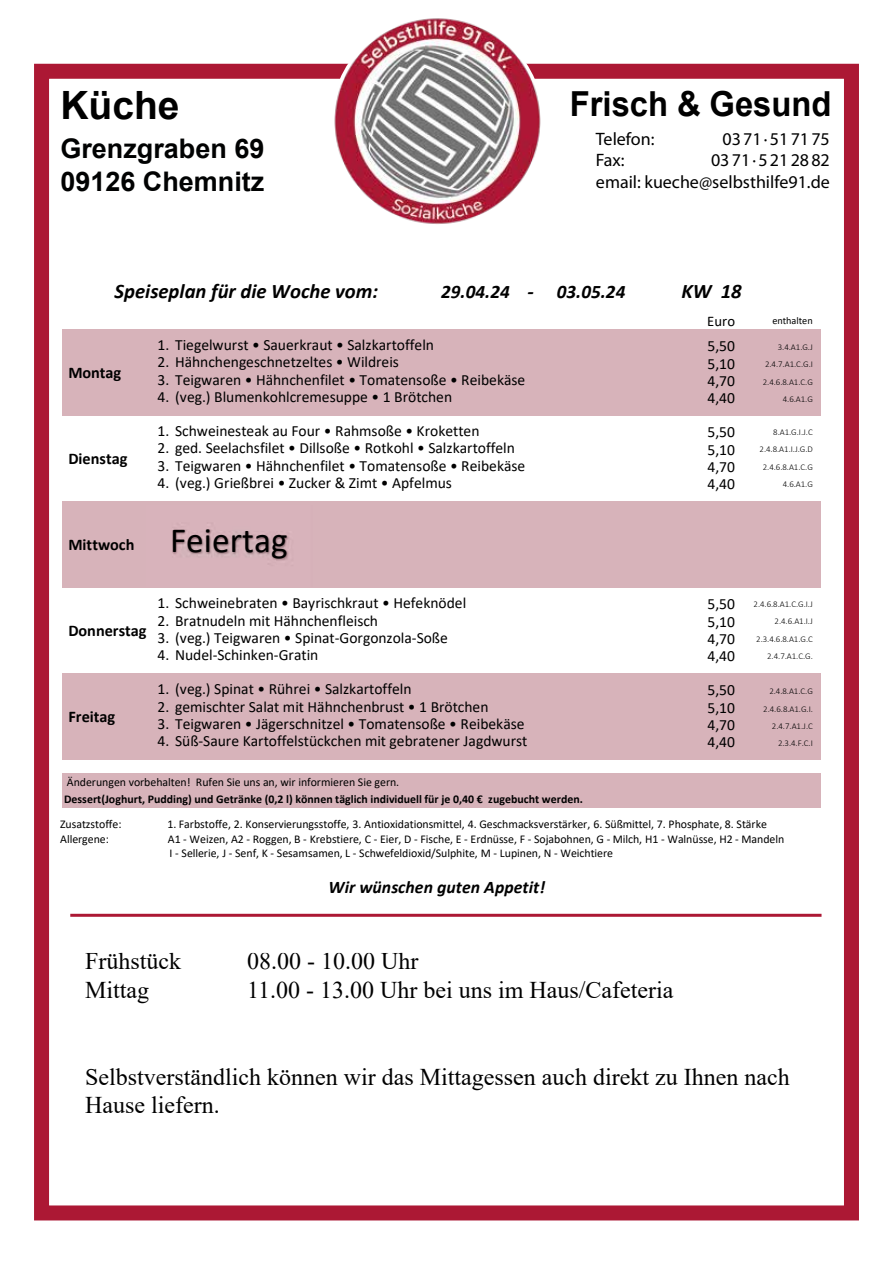
<style>
.page{position:relative;width:893px;height:1263px;background:#fff}
.page>*{position:absolute;margin:0;border:0;box-sizing:border-box;transform-origin:0 0}
.t1{font:700 39px "Arial";color:#000}
.t2{font:35.4px "Calibri";color:#000}
.t3{font:700 34.5px "Arial";color:#000;scale:.95 1}
.t4{font:700 27px/32.4px "Arial";color:#010202}
.t5{font:24px/28.8px "Times New Roman";color:#000}
.t6{font:italic 700 20.7px "Calibri";color:#000}
.t7{font:italic 700 19.05px "Calibri";color:#000}
.t8{font:18px/21.6px "Myriad Pro";color:#000;text-align:right}
.t9{font:italic 700 17.7px "Calibri";letter-spacing:.005em;color:#000}
.t10{font:700 16.35px "Calibri";color:#000}
.t11{font:15.6px "Calibri";color:#000}
.t12{font:14.7px "Calibri";color:#000}
.t13{font:italic 700 13.2px/17.7px "Calibri";color:#000}
.t14{font:700 13.2px "Calibri";color:#000}
.t15{font:11.85px/14.4px "Calibri";letter-spacing:-.005em;color:#000}
.t16{font:700 11.85px "Calibri";color:#000}
.t17{font:10.2px "Calibri";letter-spacing:-.005em;color:#000}
.t18{font:300 8.85px/17.4px "Calibri";letter-spacing:-.005em;color:#000;text-align:right}
</style>
<div class="page">
<div style="left:62px;top:330px;width:759px;height:86px;background:#d7b3ba"></div>
<div style="left:62px;top:502px;width:759px;height:86px;background:#d7b3ba"></div>
<div style="left:62px;top:674px;width:759px;height:86px;background:#d7b3ba"></div>
<div style="left:62px;top:774px;width:759px;height:34px;background:#d7b3ba"></div>
<img style="left:172px;top:529px;width:117px;height:32px">
<hr style="left:70px;top:914px;width:751px;height:3px;background:#ac1834">
<div style="left:34px;top:64px;width:825px;height:1156px;border:15px solid #ac1834"></div>
<img style="left:330px;top:18px;width:214px;height:206px">
<h1 class="t1" style="left:60px;top:78px;width:121px">Küche</h1>
<h3 class="t3" style="left:570px;top:79px;width:277px">Frisch &amp; Gesund</h3>
<h3 class="t4" style="left:60px;top:133px;width:206px">Grenzgraben 69<br>09126 Chemnitz</h3>
<p class="t8" style="left:596px;top:128px;width:60px">Telefon:</p>
<p class="t8" style="left:722px;top:128px;width:109px">0371·517175</p>
<p class="t8" style="left:596px;top:150px;width:30px">Fax:</p>
<p class="t8" style="left:596px;top:150px;width:235px">0371·5212882<br>email: kueche@selbsthilfe91.de</p>
<h3 class="t6" style="left:115px;top:276px;width:265px">Speiseplan für die Woche vom:</h3>
<p class="t7" style="left:441px;top:278px;width:70px">29.04.24</p>
<p class="t7" style="left:557px;top:278px;width:70px">03.05.24</p>
<h3 class="t6" style="left:681px;top:276px;width:62px">KW 18</h3>
<h3 class="t6" style="left:527px;top:276px;width:8px">-</h3>
<p class="t12" style="left:707px;top:311px;width:29px">Euro</p>
<p class="t17" style="left:772px;top:314px;width:42px">enthalten</p>
<p class="t10" style="left:68px;top:360px;width:54px">Montag</p>
<p class="t10" style="left:68px;top:446px;width:61px">Dienstag</p>
<p class="t10" style="left:68px;top:533px;width:68px">Mittwoch</p>
<p class="t11" style="left:158px;top:334px;width:278px">1. Tiegelwurst • Sauerkraut • Salzkartoffeln</p>
<p class="t11" style="left:158px;top:351px;width:243px">2. Hähnchengeschnetzeltes • Wildreis</p>
<p class="t11" style="left:158px;top:369px;width:369px">3. Teigwaren • Hähnchenfilet • Tomatensoße • Reibekäse</p>
<p class="t11" style="left:158px;top:386px;width:296px">4. (veg.) Blumenkohlcremesuppe • 1 Brötchen</p>
<p class="t11" style="left:158px;top:420px;width:323px">1. Schweinesteak au Four • Rahmsoße • Kroketten</p>
<p class="t11" style="left:158px;top:437px;width:359px">2. ged. Seelachsfilet • Dillsoße • Rotkohl • Salzkartoffeln</p>
<p class="t11" style="left:158px;top:455px;width:369px">3. Teigwaren • Hähnchenfilet • Tomatensoße • Reibekäse</p>
<p class="t11" style="left:158px;top:472px;width:296px">4. (veg.) Grießbrei • Zucker &amp; Zimt • Apfelmus</p>
<h2 class="t2" style="left:170px;top:516px;width:119px">Feiertag</h2>
<p class="t10" style="left:68px;top:619px;width:80px">Donnerstag</p>
<p class="t10" style="left:68px;top:705px;width:48px">Freitag</p>
<p class="t11" style="left:158px;top:592px;width:310px">1. Schweinebraten • Bayrischkraut • Hefeknödel</p>
<p class="t11" style="left:158px;top:609px;width:222px">2. Bratnudeln mit Hähnchenfleisch</p>
<p class="t11" style="left:158px;top:627px;width:292px">3. (veg.) Teigwaren • Spinat-Gorgonzola-Soße</p>
<p class="t11" style="left:158px;top:644px;width:162px">4. Nudel-Schinken-Gratin</p>
<p class="t11" style="left:158px;top:678px;width:255px">1. (veg.) Spinat • Rührei • Salzkartoffeln</p>
<p class="t11" style="left:158px;top:695px;width:332px">2. gemischter Salat mit Hähnchenbrust • 1 Brötchen</p>
<p class="t11" style="left:158px;top:713px;width:368px">3. Teigwaren • Jägerschnitzel • Tomatensoße • Reibekäse</p>
<p class="t11" style="left:158px;top:730px;width:371px">4. Süß-Saure Kartoffelstückchen mit gebratener Jagdwurst</p>
<p class="t15" style="left:67px;top:774px;width:334px">Änderungen vorbehalten! Rufen Sie uns an, wir informieren Sie gern.</p>
<p class="t16" style="left:64px;top:790px;width:520px">Dessert(Joghurt, Pudding) und Getränke (0,2 l) können täglich individuell für je 0,40 € zugebucht werden.</p>
<p class="t11" style="left:707px;top:335px;width:29px">5,50</p>
<p class="t18" style="left:778px;top:338px;width:37px">3.4.A1.G.J</p>
<p class="t11" style="left:707px;top:353px;width:29px">5,10</p>
<p class="t18" style="left:765px;top:356px;width:49px">2.4.7.A1.C.G.I</p>
<p class="t11" style="left:707px;top:370px;width:29px">4,70</p>
<p class="t18" style="left:763px;top:373px;width:52px">2.4.6.8.A1.C.G</p>
<p class="t11" style="left:707px;top:387px;width:29px">4,40</p>
<p class="t18" style="left:783px;top:390px;width:32px">4.6.A1.G</p>
<p class="t11" style="left:707px;top:421px;width:29px">5,50</p>
<p class="t18" style="left:773px;top:423px;width:41px">8.A1.G.I.J.C</p>
<p class="t11" style="left:707px;top:439px;width:29px">5,10</p>
<p class="t18" style="left:760px;top:441px;width:55px">2.4.8.A1.I.J.G.D</p>
<p class="t11" style="left:707px;top:456px;width:29px">4,70</p>
<p class="t18" style="left:763px;top:458px;width:52px">2.4.6.8.A1.C.G</p>
<p class="t11" style="left:707px;top:473px;width:29px">4,40</p>
<p class="t18" style="left:783px;top:475px;width:32px">4.6.A1.G</p>
<p class="t11" style="left:707px;top:593px;width:29px">5,50</p>
<p class="t18" style="left:754px;top:595px;width:61px">2.4.6.8.A1.C.G.I.J</p>
<p class="t11" style="left:707px;top:611px;width:29px">5,10</p>
<p class="t18" style="left:775px;top:613px;width:40px">2.4.6.A1.I.J</p>
<p class="t11" style="left:707px;top:628px;width:29px">4,70</p>
<p class="t11" style="left:707px;top:645px;width:29px">4,40</p>
<p class="t18" style="left:756px;top:630px;width:58px">2.3.4.6.8.A1.G.C<br>2.4.7.A1.C.G.</p>
<p class="t11" style="left:707px;top:679px;width:29px">5,50</p>
<p class="t18" style="left:769px;top:682px;width:45px">2.4.8.A1.C.G</p>
<p class="t11" style="left:707px;top:697px;width:29px">5,10</p>
<p class="t11" style="left:707px;top:731px;width:29px">4,40</p>
<p class="t18" style="left:778px;top:734px;width:36px">2.3.4.F.C.I</p>
<p class="t18" style="left:763px;top:700px;width:51px">2.4.6.8.A1.G.I.</p>
<p class="t11" style="left:707px;top:714px;width:29px">4,70</p>
<p class="t18" style="left:772px;top:717px;width:42px">2.4.7.A1.J.C</p>
<p class="t15" style="left:60px;top:816px;width:63px">Zusatzstoffe:</p>
<p class="t15" style="left:167px;top:816px;width:601px">1. Farbstoffe, 2. Konservierungsstoffe, 3. Antioxidationsmittel, 4. Geschmacksverstärker, 6. Süßmittel, 7. Phosphate, 8. Stärke</p>
<p class="t15" style="left:60px;top:831px;width:50px">Allergene:</p>
<p class="t15" style="left:168px;top:831px;width:618px">A1 - Weizen, A2 - Roggen, B - Krebstiere, C - Eier, D - Fische, E - Erdnüsse, F - Sojabohnen, G - Milch, H1 - Walnüsse, H2 - Mandeln<br>I - Sellerie, J - Senf, K - Sesamsamen, L - Schwefeldioxid/Sulphite, M - Lupinen, N - Weichtiere</p>
<p class="t9" style="left:329px;top:875px;width:218px">Wir wünschen guten Appetit!</p>
<h3 class="t5" style="left:85px;top:946px;width:97px">Frühstück</h3>
<h3 class="t5" style="left:247px;top:946px;width:173px">08.00 - 10.00 Uhr</h3>
<h3 class="t5" style="left:85px;top:975px;width:66px">Mittag</h3>
<h3 class="t5" style="left:247px;top:975px;width:428px">11.00 - 13.00 Uhr bei uns im Haus/Cafeteria</h3>
<p class="t14" style="left:67px;top:955px;width:56px">Adresse*:</p>
<h3 class="t5" style="left:85px;top:1061px;width:706px">Selbstverständlich können wir das Mittagessen auch direkt zu Ihnen nach<br>Hause liefern.</h3>
<p class="t13" style="left:613px;top:1069px;width:49px">29.04.24</p>
<p class="t13" style="left:749px;top:1069px;width:49px">03.05.24</p>
<p class="t13" style="left:99px;top:1070px;width:8px">2</p>
<p class="t13" style="left:700px;top:1070px;width:6px">-</p>
<p class="t13" style="left:99px;top:1087px;width:8px">3<br>4</p>
</div>
